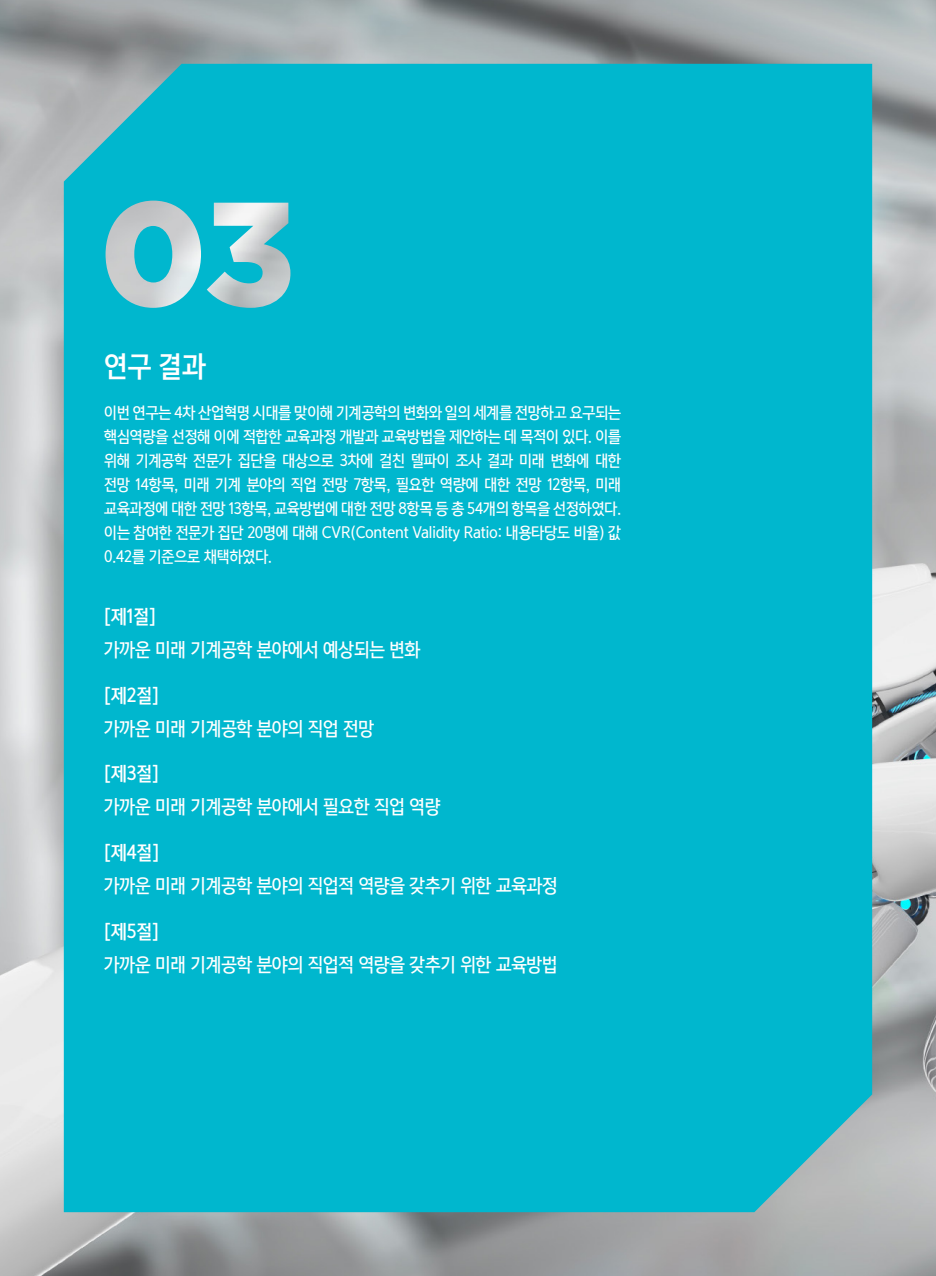
<style>
.page{position:relative;width:936px;height:1276px;background:#fff}
.page>*{position:absolute;margin:0;border:0;box-sizing:border-box;transform-origin:0 0}
.t1{font:27px "Yoon Gothic Pro 770";color:#fff;scale:.9 1}
.t2{font:18px "Yoon Gothic Pro 760";letter-spacing:-.01em;color:#fff;scale:.9 1}
.t3{font:18px "Yoon Gothic Pro 770";letter-spacing:-.01em;color:#fff;scale:.9 1}
.t4{font:15px/24px "Yoon Gothic Pro 760";letter-spacing:-.01em;color:#fff;text-align:justify;scale:.9 1}
</style>
<div class="page">
<img style="left:0;top:0;width:935px;height:1276px">
<div style="left:64px;top:64px;width:808px;height:1148px;background:#00b7ce"></div>
<h1 class="t1" style="left:104px;top:347px;width:114px">연구 결과</h1>
<p class="t4" style="left:104px;top:400px;width:576px">이번 연구는 4차 산업혁명 시대를 맞이해 기계공학의 변화와 일의 세계를 전망하고 요구되는 핵심역량을 선정해 이에 적합한 교육과정 개발과 교육방법을 제안하는 데 목적이 있다. 이를 위해 기계공학 전문가 집단을 대상으로 3차에 걸친 델파이 조사 결과 미래 변화에 대한 전망 14항목, 미래 기계 분야의 직업 전망 7항목, 필요한 역량에 대한 전망 12항목, 미래 교육과정에 대한 전망 13항목, 교육방법에 대한 전망 8항목 등 총 54개의 항목을 선정하였다. 이는 참여한 전문가 집단 20명에 대해 CVR(Content Validity Ratio: 내용타당도 비율) 값 0.42를 기준으로 채택하였다.</p>
<p class="t3" style="left:104px;top:603px;width:59px">[제1절]</p>
<p class="t2" style="left:104px;top:637px;width:353px">가까운 미래 기계공학 분야에서 예상되는 변화</p>
<p class="t3" style="left:104px;top:682px;width:62px">[제2절]</p>
<p class="t2" style="left:104px;top:716px;width:301px">가까운 미래 기계공학 분야의 직업 전망</p>
<p class="t3" style="left:104px;top:761px;width:63px">[제3절]</p>
<p class="t2" style="left:104px;top:794px;width:375px">가까운 미래 기계공학 분야에서 필요한 직업 역량</p>
<p class="t3" style="left:104px;top:839px;width:63px">[제4절]</p>
<p class="t2" style="left:104px;top:873px;width:505px">가까운 미래 기계공학 분야의 직업적 역량을 갖추기 위한 교육과정</p>
<p class="t3" style="left:104px;top:918px;width:63px">[제5절]</p>
<p class="t2" style="left:104px;top:952px;width:505px">가까운 미래 기계공학 분야의 직업적 역량을 갖추기 위한 교육방법</p>
</div>
